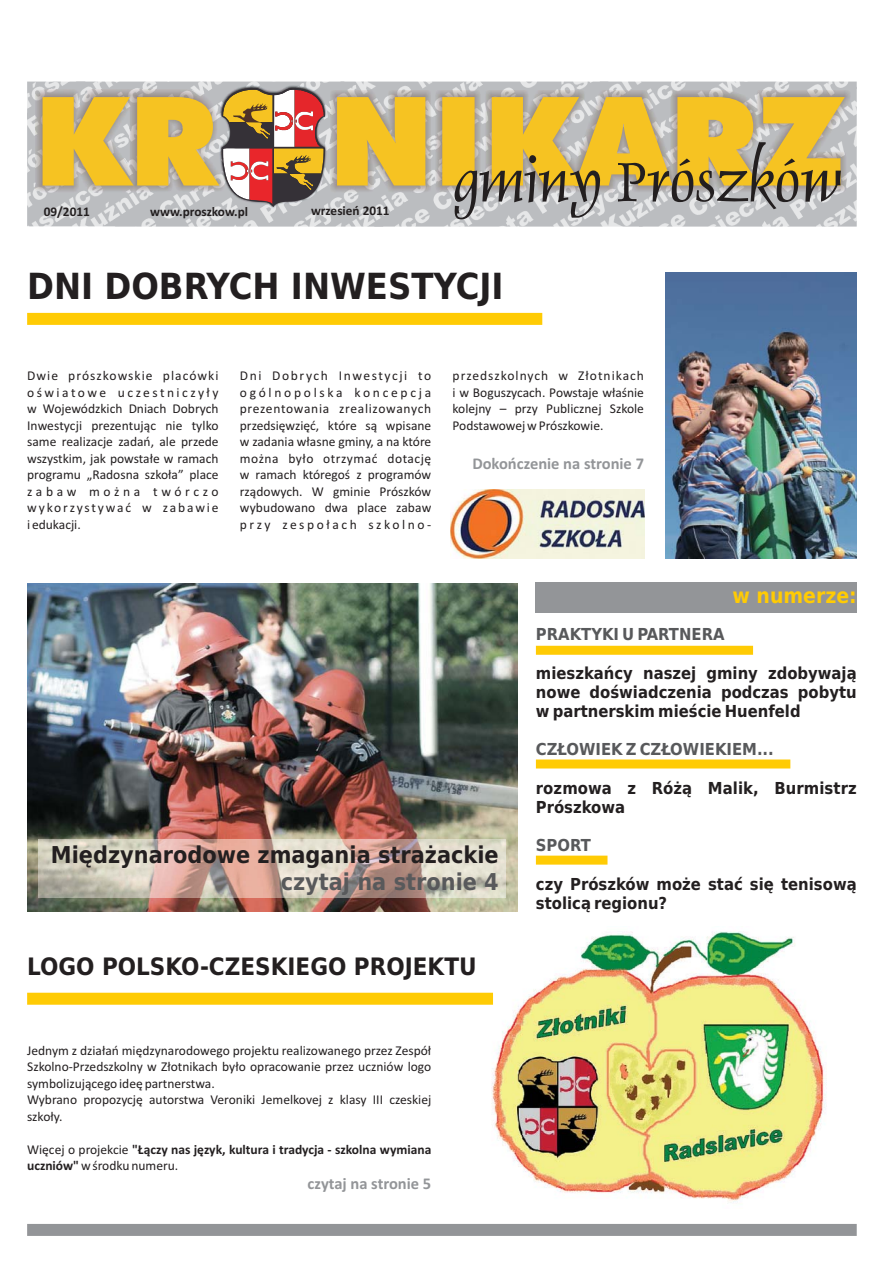
<style>
.page{position:relative;width:893px;height:1263px;background:#fff}
.page>*{position:absolute;margin:0;border:0;box-sizing:border-box;transform-origin:0 0}
.t1{font:700 36px "DejaVu Sans Condensed";color:#231f20}
.t2{font:700 24px "DejaVu Sans Condensed";color:#231f20}
.t3{font:700 23.25px "DejaVu Sans Condensed";color:#231f20}
.t4{font:700 23.25px "DejaVu Sans Condensed";color:#58595b}
.t5{font:700 21px "DejaVu Sans Condensed";color:#ffcb04}
.t6{font:700 16.5px/19.2px "DejaVu Sans Condensed";color:#231f20}
.t7{font:700 16.5px "DejaVu Sans Condensed";color:#58595b}
.t8{font:700 16.5px "Calibri";color:#939598}
.t9{font:13.5px/16.5px "Calibri";color:#231f20;text-align:justify}
.t10{font:700 13.5px/16.5px "Calibri";color:#231f20}
.t11{font:700 13.2px "Calibri";color:#231f20}
.s1{font-weight:400}
</style>
<div class="page">
<div style="left:535px;top:582px;width:321px;height:30px;background:#939598"></div>
<img style="left:27px;top:82px;width:318px;height:145px">
<img style="left:374px;top:82px;width:482px;height:145px">
<img style="left:330px;top:90px;width:520px;height:102px">
<svg style="left:337px;top:97px;width:507px;height:89px;background:#e2bf50"></svg>
<img style="left:36px;top:90px;width:7px;height:102px">
<img style="left:219px;top:86px;width:108px;height:123px">
<svg style="left:43px;top:88px;width:282px;height:119px;background:#cda966"></svg>
<svg style="left:454px;top:142px;width:386px;height:77px;background:#baa76f"></svg>
<div style="left:27px;top:1224px;width:829px;height:12px;background:#939598"></div>
<div style="left:27px;top:313px;width:515px;height:12px;background:#ffcb04"></div>
<img style="left:665px;top:272px;width:191px;height:287px">
<img style="left:451px;top:490px;width:193px;height:69px">
<img style="left:27px;top:584px;width:490px;height:328px">
<img style="left:482px;top:931px;width:344px;height:272px">
<div style="left:27px;top:993px;width:466px;height:12px;background:#ffcb04"></div>
<div style="left:536px;top:646px;width:217px;height:9px;background:#ffcb04"></div>
<div style="left:536px;top:760px;width:254px;height:9px;background:#ffcb04"></div>
<div style="left:536px;top:856px;width:71px;height:9px;background:#ffcb04"></div>
<img style="left:38px;top:839px;width:467px;height:59px">
<p class="t11" style="left:44px;top:207px;width:48px">09/2011</p>
<p class="t11" style="left:150px;top:207px;width:99px">www.proszkow.pl</p>
<p class="t11" style="left:311px;top:206px;width:80px">wrzesień 2011</p>
<h1 class="t1" style="left:27px;top:272px;width:478px">DNI DOBRYCH INWESTYCJI</h1>
<p class="t9" style="left:27px;top:369px;width:193px">Dwie prószkowskie placówki oświatowe uczestniczyły w Wojewódzkich Dniach Dobrych Inwestycji prezentując nie tylko same realizacje zadań, ale przede wszystkim, jak powstałe w ramach programu „Radosna szkoła” place zabaw można twórczo wykorzystywać w zabawie i edukacji.</p>
<p class="t9" style="left:240px;top:369px;width:193px">Dni Dobrych Inwestycji to ogólnopolska koncepcja prezentowania zrealizowanych przedsięwzięć, które są wpisane w zadania własne gminy, a na które można było otrzymać dotację w ramach któregoś z programów rządowych. W gminie Prószków wybudowano dwa place zabaw przy zespołach szkolno-</p>
<p class="t9" style="left:452px;top:369px;width:193px">przedszkolnych w Złotnikach i w Boguszycach. Powstaje właśnie kolejny – przy Publicznej Szkole Podstawowej w Prószkowie.</p>
<p class="t8" style="left:472px;top:458px;width:173px">Dokończenie na stronie 7</p>
<h3 class="t5" style="left:732px;top:587px;width:126px">w numerze:</h3>
<p class="t7" style="left:536px;top:628px;width:190px">PRAKTYKI U PARTNERA</p>
<p class="t6" style="left:536px;top:664px;width:322px;text-align:justify">mieszkańcy naszej gminy zdobywają nowe doświadczenia podczas pobytu w partnerskim mieście Huenfeld</p>
<p class="t7" style="left:536px;top:743px;width:239px">CZŁOWIEK Z CZŁOWIEKIEM...</p>
<p class="t6" style="left:536px;top:780px;width:322px">rozmowa z Różą Malik, Burmistrz<br>Prószkowa</p>
<h3 class="t3" style="left:51px;top:846px;width:449px">Międzynarodowe zmagania strażackie</h3>
<h3 class="t4" style="left:281px;top:873px;width:219px">czytaj na stronie 4</h3>
<h2 class="t2" style="left:27px;top:957px;width:451px">LOGO POLSKO-CZESKIEGO PROJEKTU</h2>
<p class="t9" style="left:27px;top:1043px;width:405px;text-align:left">Jednym z działań międzynarodowego projektu realizowanego przez Zespół Szkolno-Przedszkolny w Złotnikach było opracowanie przez uczniów logo symbolizującego ideę partnerstwa.<br>Wybrano propozycję autorstwa Veroniki Jemelkovej z klasy III czeskiej szkoły.</p>
<p class="t10" style="left:27px;top:1142px;width:405px"><span class="s1">Więcej o projekcie</span> "Łączy nas język, kultura i tradycja - szkolna wymiana uczniów"<span class="s1">w środku numeru.</span></p>
<p class="t8" style="left:307px;top:1178px;width:125px">czytaj na stronie 5</p>
<p class="t7" style="left:536px;top:839px;width:57px">SPORT</p>
<p class="t6" style="left:536px;top:876px;width:322px">czy Prószków może stać się tenisową stolicą regionu?</p>
</div>
